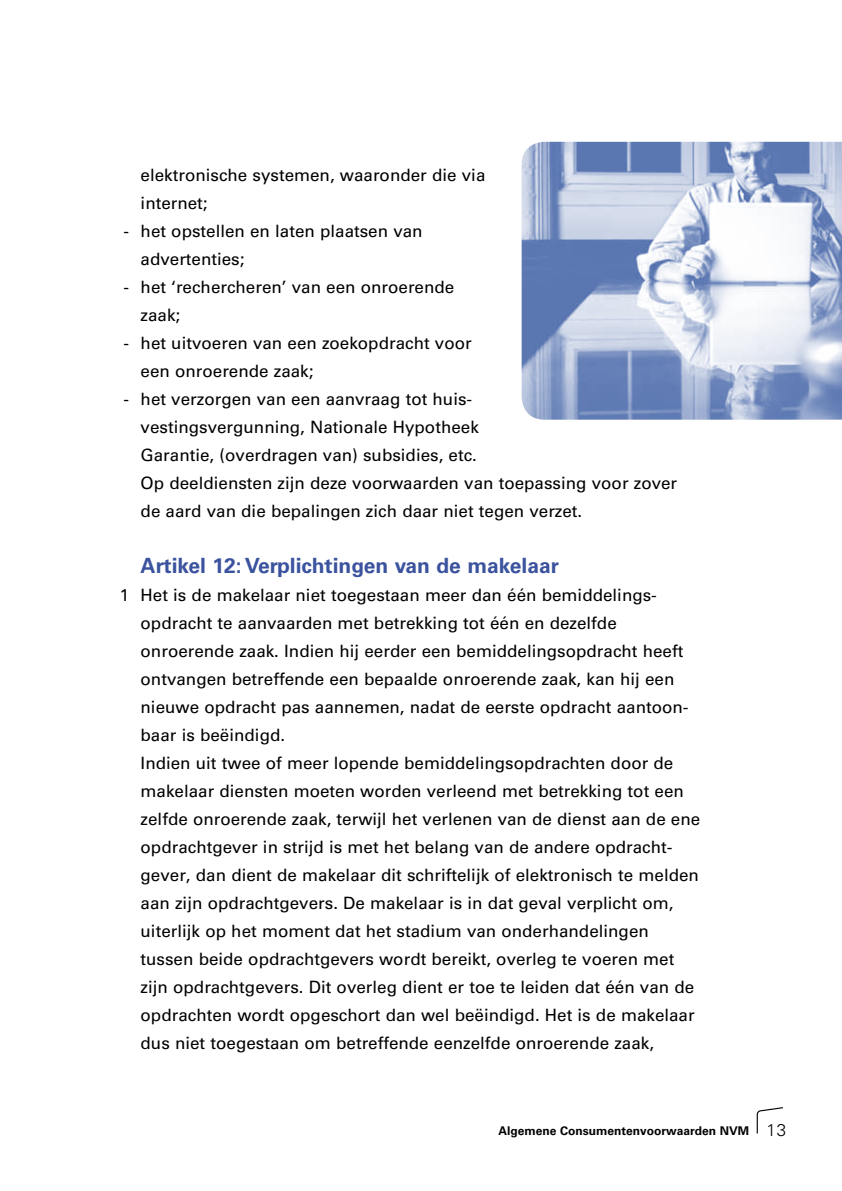
<style>
.page{position:relative;width:842px;height:1191px;background:#fff}
.page>*{position:absolute;margin:0;border:0;box-sizing:border-box;transform-origin:0 0}
.t1{font:700 21px "Univers";color:#3b539e}
.t2{font:17px/28px "Univers";color:#000}
.t3{font:700 12px "Univers";color:#000}
.s1{font-weight:300;font-size:17px}
</style>
<div class="page">
<img style="left:522px;top:142px;width:320px;height:278px">
<svg style="left:756px;top:1107px;width:27px;height:26px"></svg>
<p class="t2" style="left:141px;top:161px;width:346px">elektronische systemen, waaronder die via internet;</p>
<p class="t2" style="left:141px;top:217px;width:284px;text-indent:-17px">- het opstellen en laten plaatsen van advertenties;</p>
<p class="t2" style="left:141px;top:273px;width:315px;text-indent:-17px">- het ‘rechercheren’ van een onroerende zaak;</p>
<p class="t2" style="left:141px;top:329px;width:333px;text-indent:-17px">- het uitvoeren van een zoekopdracht voor een onroerende zaak;</p>
<p class="t2" style="left:141px;top:385px;width:538px;text-indent:-17px">- het verzorgen van een aanvraag tot huis-<br>vestingsvergunning, Nationale Hypotheek<br>Garantie, (overdragen van) subsidies, etc.<br>Op deeldiensten zijn deze voorwaarden van toepassing voor zover de aard van die bepalingen zich daar niet tegen verzet.</p>
<p class="t1" style="left:141px;top:553px;width:420px">Artikel 12: Verplichtingen van de makelaar</p>
<p class="t2" style="left:141px;top:581px;width:561px;text-indent:-21px">1 Het is de makelaar niet toegestaan meer dan één bemiddelings&shy;opdracht te aanvaarden met betrekking tot één en dezelfde onroerende zaak. Indien hij eerder een bemiddelingsopdracht heeft ontvangen betreffende een bepaalde onroerende zaak, kan hij een nieuwe opdracht pas aannemen, nadat de eerste opdracht aantoon&shy;baar is beëindigd.<br>Indien uit twee of meer lopende bemiddelingsopdrachten door de makelaar diensten moeten worden verleend met betrekking tot een zelfde onroerende zaak, terwijl het verlenen van de dienst aan de ene opdrachtgever in strijd is met het belang van de andere opdracht&shy;gever, dan dient de makelaar dit schriftelijk of elektronisch te melden aan zijn opdrachtgevers. De makelaar is in dat geval verplicht om, uiterlijk op het moment dat het stadium van onderhandelingen tussen beide opdrachtgevers wordt bereikt, overleg te voeren met zijn opdrachtgevers. Dit overleg dient er toe te leiden dat één van de opdrachten wordt opgeschort dan wel beëindigd. Het is de makelaar dus niet toegestaan om betreffende eenzelfde onroerende zaak,</p>
<p class="t3" style="left:498px;top:1123px;width:289px">Algemene Consumentenvoorwaarden NVM <span class="s1">13</span></p>
</div>
